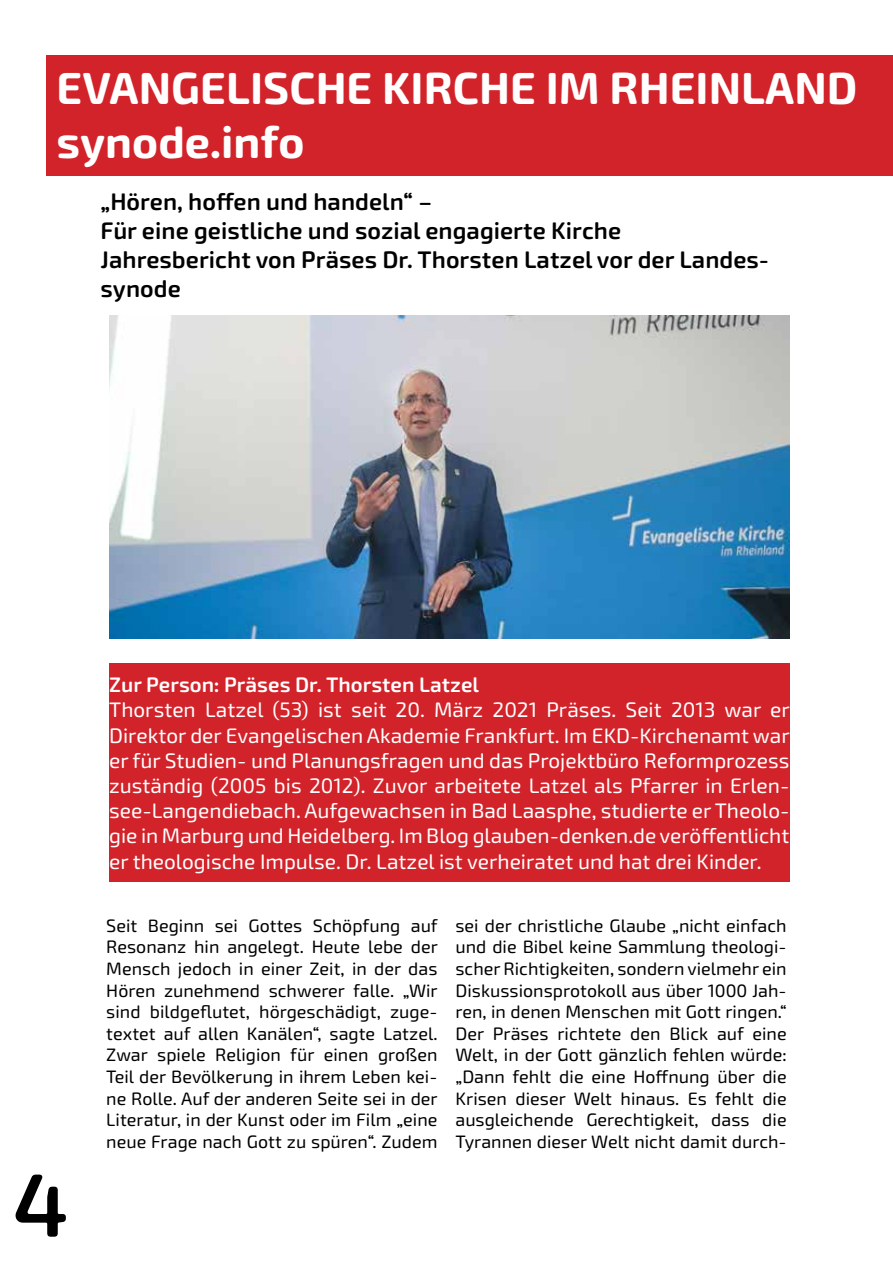
<style>
.page{position:relative;width:893px;height:1263px;background:#fff}
.page>*{position:absolute;margin:0;border:0;box-sizing:border-box;transform-origin:0 0}
.t1{font:600 90px "Exo Soft";color:#000}
.t2{font:700 45px/54px "Exo Soft";color:#fff}
.t3{font:600 24px/28.8px "Exo Soft";color:#000}
.t4{font:21px/25.2px "Exo Soft";color:#fff;text-align:justify}
.t5{font:600 21px "Exo Soft";color:#fff}
.t6{font:18px/21.6px "Exo Soft";color:#000;text-align:justify}
</style>
<div class="page">
<div style="left:109px;top:664px;width:680px;height:218px;background:#d2232a"></div>
<div style="left:47px;top:55px;width:846px;height:121px;background:#d2232a"></div>
<img style="left:109px;top:315px;width:680px;height:323px">
<h2 class="t2" style="left:57px;top:62px;width:802px">EVANGELISCHE KIRCHE IM RHEINLAND synode.info</h2>
<h3 class="t3" style="left:101px;top:188px;width:670px">„Hören, hoffen und handeln“ –<br>Für eine geistliche und sozial engagierte Kirche Jahresbericht von Präses Dr. Thorsten Latzel vor der Landes&shy;synode</h3>
<p class="t5" style="left:109px;top:672px;width:371px">Zur Person: Präses Dr. Thorsten Latzel</p>
<p class="t4" style="left:109px;top:697px;width:682px">Thorsten Latzel (53) ist seit 20. März 2021 Präses. Seit 2013 war er Direktor der Evangelischen Akademie Frankfurt. Im EKD-Kirchenamt war er für Studien- und Planungsfragen und das Projektbüro Reformprozess zuständig (2005 bis 2012). Zuvor arbeitete Latzel als Pfarrer in Erlen&shy;see-Langendiebach. Aufgewachsen in Bad Laasphe, studierte er Theolo&shy;gie in Marburg und Heidelberg. Im Blog glauben-denken.de veröffentlicht er theologische Impulse. Dr. Latzel ist verheiratet und hat drei Kinder.</p>
<h1 class="t1" style="left:13px;top:1152px;width:58px">4</h1>
<p class="t6" style="left:106px;top:915px;width:333px">Seit Beginn sei Gottes Schöpfung auf Resonanz hin angelegt. Heute lebe der Mensch jedoch in einer Zeit, in der das Hören zunehmend schwerer falle. „Wir sind bildgeflutet, hörgeschädigt, zuge&shy;textet auf allen Kanälen“, sagte Latzel.<br>Zwar spiele Religion für einen großen Teil der Bevölkerung in ihrem Leben kei&shy;ne Rolle. Auf der anderen Seite sei in der Literatur, in der Kunst oder im Film „eine neue Frage nach Gott zu spüren“. Zudem</p>
<p class="t6" style="left:455px;top:915px;width:333px">sei der christliche Glaube „nicht einfach und die Bibel keine Sammlung theologi&shy;scher Richtigkeiten, sondern vielmehr ein Diskussionsprotokoll aus über 1000 Jah&shy;ren, in denen Menschen mit Gott ringen.“ Der Präses richtete den Blick auf eine Welt, in der Gott gänzlich fehlen würde: „Dann fehlt die eine Hoffnung über die Krisen dieser Welt hinaus. Es fehlt die ausgleichende Gerechtigkeit, dass die Tyrannen dieser Welt nicht damit durch-</p>
</div>
